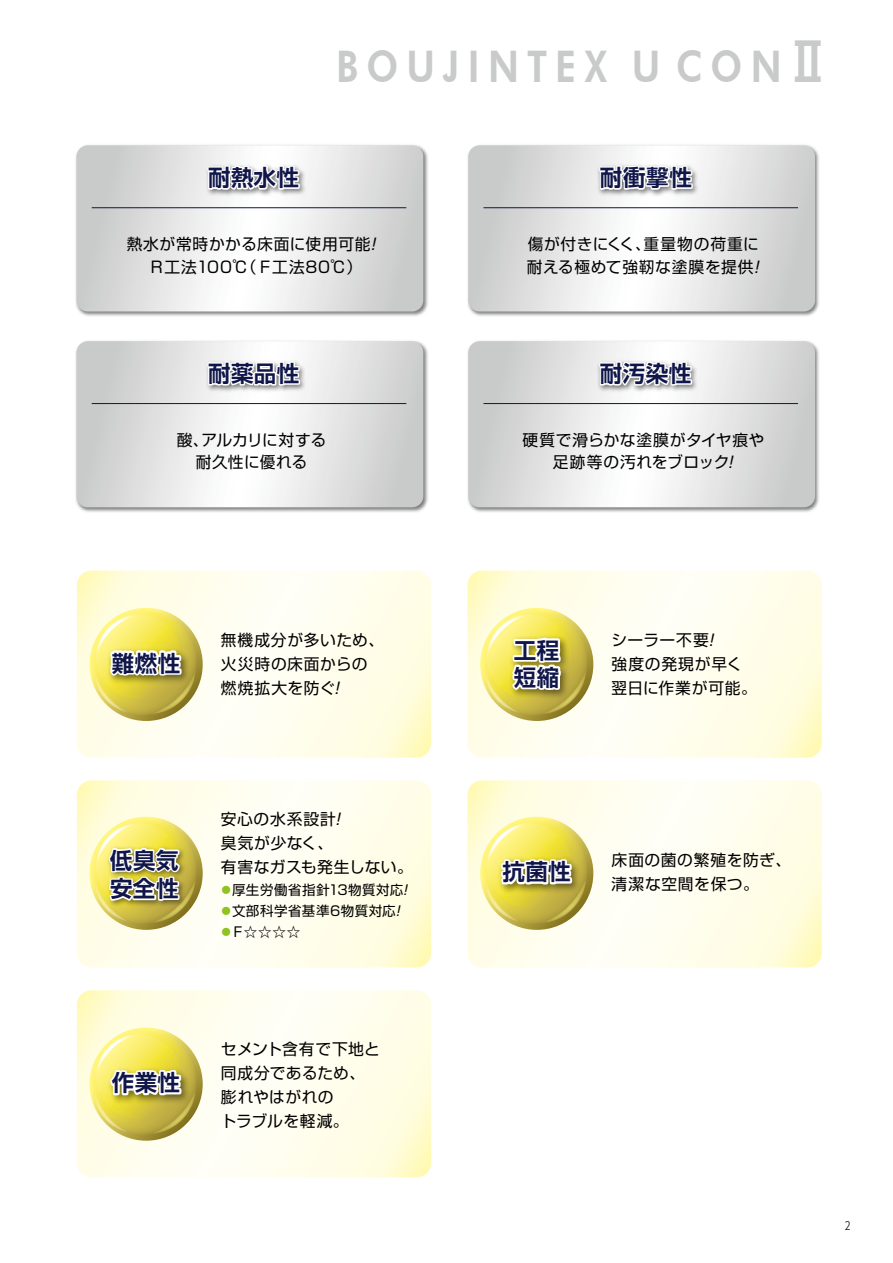
<style>
.page{position:relative;width:893px;height:1263px;background:#fff}
.page>*{position:absolute;margin:0;border:0;box-sizing:border-box;transform-origin:0 0}
.t1{font:800 43.65px "Futura BT";letter-spacing:.22em;color:#c9caca;scale:.85 1}
.t2{font:700 22.5px/27px "Shin Go Pro De";letter-spacing:.02em;color:#101649}
.t3{font:15.75px/24px "Shin Go Pro";letter-spacing:.035em;color:#000}
.t4{font:15.75px/22.8px "Shin Go Pro";letter-spacing:-.005em;color:#000;text-align:center}
.t5{font:13.5px "Shin Go Pro";letter-spacing:.035em;color:#000}
.t6{font:300 11.25px "UD Shin Go Pro";color:#000}
.s1{font-family:"Gothic MB101 Pro De";font-weight:700;font-size:52.8px}
.s2{color:#8fc31f}
</style>
<div class="page">
<img style="left:75px;top:148px;width:353px;height:168px">
<svg style="left:76px;top:145px;width:347px;height:166px"></svg>
<img style="left:202px;top:160px;width:107px;height:41px">
<svg style="left:206px;top:159px;width:95px;height:33px"></svg>
<hr style="left:92px;top:207px;width:314px;height:1px;background:#101649">
<img style="left:467px;top:149px;width:352px;height:167px">
<svg style="left:468px;top:145px;width:347px;height:166px"></svg>
<img style="left:594px;top:160px;width:109px;height:41px">
<svg style="left:598px;top:159px;width:96px;height:32px"></svg>
<hr style="left:483px;top:207px;width:315px;height:1px;background:#101649">
<img style="left:75px;top:344px;width:353px;height:168px">
<svg style="left:76px;top:341px;width:347px;height:166px"></svg>
<img style="left:202px;top:356px;width:108px;height:41px">
<svg style="left:206px;top:355px;width:95px;height:32px"></svg>
<hr style="left:92px;top:403px;width:314px;height:1px;background:#101649">
<img style="left:467px;top:345px;width:352px;height:167px">
<svg style="left:468px;top:341px;width:347px;height:166px"></svg>
<img style="left:594px;top:356px;width:108px;height:41px">
<svg style="left:598px;top:355px;width:96px;height:34px"></svg>
<hr style="left:483px;top:403px;width:315px;height:1px;background:#101649">
<svg style="left:77px;top:570px;width:354px;height:188px"></svg>
<svg style="left:90px;top:608px;width:113px;height:113px"></svg>
<svg style="left:92px;top:610px;width:105px;height:105px"></svg>
<svg style="left:95px;top:615px;width:101px;height:99px"></svg>
<svg style="left:467px;top:570px;width:355px;height:188px"></svg>
<svg style="left:480px;top:608px;width:113px;height:113px"></svg>
<svg style="left:482px;top:610px;width:105px;height:105px"></svg>
<svg style="left:486px;top:615px;width:100px;height:99px"></svg>
<svg style="left:77px;top:780px;width:354px;height:187px"></svg>
<svg style="left:90px;top:817px;width:113px;height:113px"></svg>
<svg style="left:92px;top:819px;width:105px;height:105px"></svg>
<svg style="left:467px;top:780px;width:355px;height:187px"></svg>
<svg style="left:480px;top:817px;width:113px;height:113px"></svg>
<svg style="left:482px;top:819px;width:105px;height:105px"></svg>
<svg style="left:486px;top:824px;width:100px;height:99px"></svg>
<svg style="left:77px;top:990px;width:354px;height:187px"></svg>
<svg style="left:90px;top:1027px;width:113px;height:114px"></svg>
<svg style="left:92px;top:1029px;width:105px;height:106px"></svg>
<svg style="left:95px;top:1035px;width:101px;height:99px"></svg>
<svg style="left:95px;top:824px;width:101px;height:99px"></svg>
<h2 class="t2" style="left:208px;top:162px;width:92px">耐熱水性</h2>
<h1 class="t1" style="left:336px;top:40px;width:583px">BOUJINTEX U CON<span class="s1">Ⅱ</span></h1>
<h2 class="t2" style="left:600px;top:162px;width:93px">耐衝撃性</h2>
<p class="t3" style="left:127px;top:230px;width:251px;line-height:22.8px;text-align:center">熱水が常時かかる床面に使用可能!<br>Ｒ工法100℃（Ｆ工法80℃）</p>
<p class="t3" style="left:527px;top:230px;width:234px;line-height:22.8px">傷が付きにくく、重量物の荷重に耐える極めて強靭な塗膜を提供!</p>
<h2 class="t2" style="left:208px;top:357px;width:93px">耐薬品性</h2>
<h2 class="t2" style="left:600px;top:357px;width:93px">耐汚染性</h2>
<p class="t4" style="left:177px;top:426px;width:151px">酸、アルカリに対する耐久性に優れる</p>
<p class="t3" style="left:522px;top:426px;width:243px;line-height:22.8px;text-align:center">硬質で滑らかな塗膜がタイヤ痕や足跡等の汚れをブロック!</p>
<h2 class="t2" style="left:112px;top:647px;width:70px">難燃性</h2>
<p class="t3" style="left:221px;top:626px;width:165px">無機成分が多いため、火災時の床面からの燃焼拡大を防ぐ!</p>
<h2 class="t2" style="left:514px;top:634px;width:47px">工程短縮</h2>
<p class="t3" style="left:612px;top:626px;width:147px">シーラー不要!<br>強度の発現が早く翌日に作業が可能。</p>
<h2 class="t2" style="left:110px;top:843px;width:70px;line-height:28.5px">低臭気安全性</h2>
<h2 class="t2" style="left:112px;top:1066px;width:70px">作業性</h2>
<p class="t3" style="left:221px;top:805px;width:193px">安心の水系設計!<br>臭気が少なく、<br>有害なガスも発生しない。</p>
<p class="t5" style="left:220px;top:879px;width:190px"><span class="s2">●</span>厚生労働省指針13物質対応!</p>
<p class="t5" style="left:220px;top:900px;width:182px"><span class="s2">●</span>文部科学省基準6物質対応!</p>
<p class="t5" style="left:220px;top:921px;width:82px"><span class="s2">●</span>Ｆ☆☆☆☆</p>
<p class="t3" style="left:221px;top:1035px;width:161px">セメント含有で下地と同成分であるため、膨れやはがれの<br>トラブルを軽減。</p>
<h2 class="t2" style="left:502px;top:856px;width:70px">抗菌性</h2>
<p class="t3" style="left:612px;top:846px;width:181px">床面の菌の繁殖を防ぎ、清潔な空間を保つ。</p>
<p class="t6" style="left:845px;top:1216px;width:7px">2</p>
</div>
